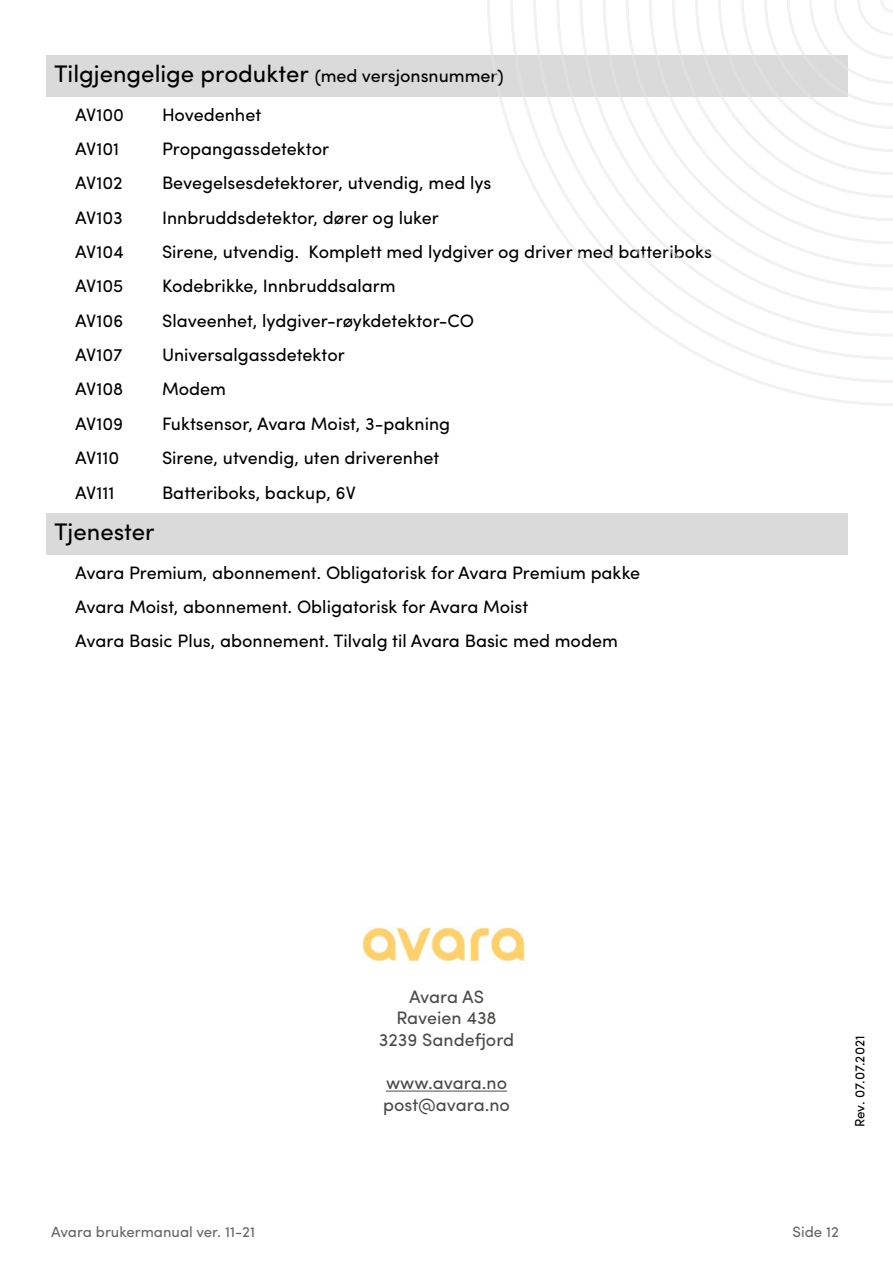
<style>
.page{position:relative;width:893px;height:1263px;background:#fff}
.page>*{position:absolute;margin:0;border:0;box-sizing:border-box;transform-origin:0 0}
.t1{font:24px "Sofia Pro";color:#000}
.t2{font:18px/34.3px "Sofia Pro";color:#000}
.t3{font:18px/21.6px "Sofia Pro";color:#4a4a49;text-align:center}
.t4{font:15px "Sofia Pro";color:#666665}
.t5{font:13.5px "Sofia Pro";color:#000}
.s1{font-size:18px}
</style>
<div class="page">
<div style="left:45px;top:55px;width:802px;height:41px;background:#dadada"></div>
<div style="left:45px;top:513px;width:802px;height:41px;background:#dadada"></div>
<img style="left:362px;top:926px;width:163px;height:37px">
<hr style="left:386px;top:1090px;width:121px;height:1px;background:#4a4a49">
<svg style="left:474px;top:0;width:419px;height:406px"></svg>
<h1 class="t1" style="left:54px;top:56px;width:451px">Tilgjengelige produkter <span class="s1">(med versjonsnummer)</span></h1>
<p class="t2" style="left:75px;top:96px;width:50px">AV100</p>
<p class="t2" style="left:162px;top:96px;width:101px">Hovedenhet</p>
<p class="t2" style="left:75px;top:130px;width:46px">AV101</p>
<p class="t2" style="left:162px;top:130px;width:169px">Propangassdetektor</p>
<p class="t2" style="left:75px;top:165px;width:49px">AV102</p>
<p class="t2" style="left:162px;top:165px;width:331px">Bevegelsesdetektorer, utvendig, med lys</p>
<p class="t2" style="left:75px;top:199px;width:49px">AV103</p>
<p class="t2" style="left:162px;top:199px;width:278px">Innbruddsdetektor, dører og luker</p>
<p class="t2" style="left:75px;top:233px;width:50px">AV104</p>
<p class="t2" style="left:162px;top:233px;width:551px">Sirene, utvendig. Komplett med lydgiver og driver med batteriboks</p>
<p class="t2" style="left:75px;top:268px;width:50px">AV105</p>
<p class="t2" style="left:162px;top:268px;width:235px">Kodebrikke, Innbruddsalarm</p>
<p class="t2" style="left:75px;top:302px;width:50px">AV106</p>
<p class="t2" style="left:162px;top:302px;width:314px">Slaveenhet, lydgiver-røykdetektor-CO</p>
<p class="t2" style="left:75px;top:336px;width:49px">AV107</p>
<p class="t2" style="left:162px;top:336px;width:184px">Universalgassdetektor</p>
<p class="t2" style="left:75px;top:371px;width:50px">AV108</p>
<p class="t2" style="left:162px;top:371px;width:66px">Modem</p>
<p class="t2" style="left:75px;top:405px;width:49px">AV109</p>
<p class="t2" style="left:162px;top:405px;width:290px">Fuktsensor, Avara Moist, 3-pakning</p>
<p class="t2" style="left:75px;top:439px;width:46px">AV110</p>
<p class="t2" style="left:162px;top:439px;width:279px">Sirene, utvendig, uten driverenhet</p>
<p class="t2" style="left:75px;top:474px;width:41px">AV111</p>
<p class="t2" style="left:162px;top:474px;width:195px">Batteriboks, backup, 6V</p>
<h1 class="t1" style="left:54px;top:514px;width:102px">Tjenester</h1>
<p class="t2" style="left:75px;top:554px;width:566px">Avara Premium, abonnement. Obligatorisk for Avara Premium pakke<br>Avara Moist, abonnement. Obligatorisk for Avara Moist<br>Avara Basic Plus, abonnement. Tilvalg til Avara Basic med modem</p>
<p class="t3" style="left:379px;top:984px;width:137px">Avara AS<br>Raveien 438<br>3239 Sandefjord</p>
<p class="t3" style="left:383px;top:1071px;width:128px;text-align:left">www.avara.no post@avara.no</p>
<p class="t5" style="left:850px;top:1127px;width:93px;rotate:-90deg">Rev. 07.07.2021</p>
<p class="t4" style="left:51px;top:1221px;width:206px">Avara brukermanual ver. 11-21</p>
<p class="t4" style="left:793px;top:1221px;width:48px">Side 12</p>
</div>
